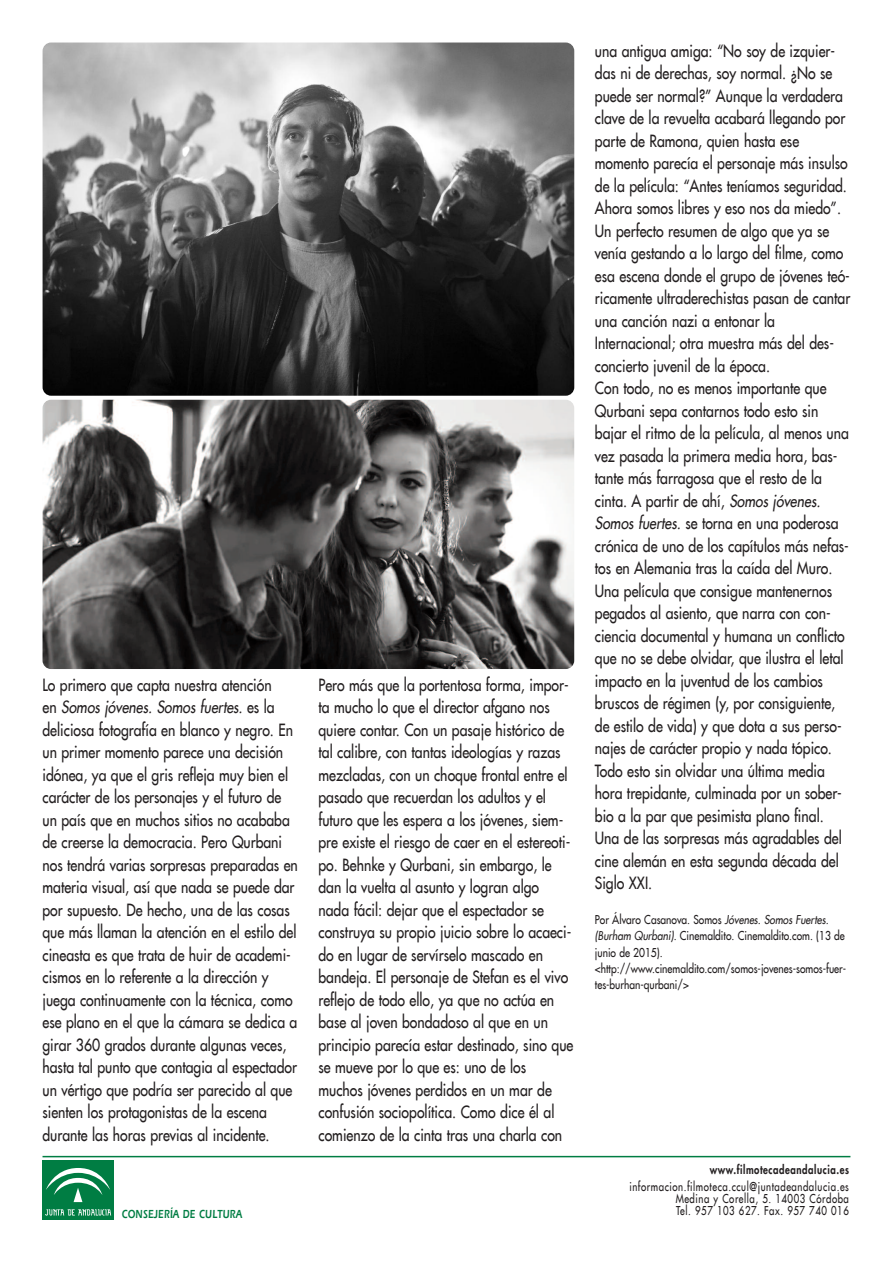
<style>
.page{position:relative;width:893px;height:1263px;background:#fff}
.page>*{position:absolute;margin:0;border:0;box-sizing:border-box;transform-origin:0 0}
.t1{font:16.5px/22.5px "Futura LT";color:#231f20;scale:.85 1}
.t2{font:12px/16.4px "Futura LT";color:#231f20;scale:.85 1}
.t3{font:12px/12px "Futura LT";letter-spacing:.06em;color:#231f20;text-align:right;scale:.8 1}
.t4{font:800 12px "Futura LT";letter-spacing:.06em;color:#231f20;scale:.8 1}
.t5{font:12px "Erie Black Plain";letter-spacing:.03em;color:#007d43;scale:.75 1}
.s1{font-style:italic}
</style>
<div class="page">
<hr style="left:43px;top:1156px;width:807px;height:1px;background:#007d43">
<div style="left:43px;top:1160px;width:71px;height:60px;background:#007d43"></div>
<svg style="left:45px;top:1209px;width:66px;height:6px"></svg>
<svg style="left:46px;top:1168px;width:64px;height:35px"></svg>
<img style="left:43px;top:43px;width:531px;height:353px;border-radius:9px">
<img style="left:43px;top:400px;width:531px;height:269px;border-radius:9px">
<p class="t1" style="left:42px;top:673px;width:302px">Lo primero que capta nuestra atención<br>en <span class="s1">Somos jóvenes. Somos fuertes.</span> es la deliciosa fotografía en blanco y negro. En un primer momento parece una decisión idónea, ya que el gris refleja muy bien el carácter de los personajes y el futuro de un país que en muchos sitios no acababa de creerse la democracia. Pero Qurbani nos tendrá varias sorpresas preparadas en materia visual, así que nada se puede dar por supuesto. De hecho, una de las cosas que más llaman la atención en el estilo del cineasta es que trata de huir de academi&shy;cismos en lo referente a la dirección y juega continuamente con la técnica, como ese plano en el que la cámara se dedica a girar 360 grados durante algunas veces, hasta tal punto que contagia al espectador un vértigo que podría ser parecido al que sienten los protagonistas de la escena durante las horas previas al incidente.</p>
<p class="t1" style="left:318px;top:673px;width:301px">Pero más que la portentosa forma, impor&shy;ta mucho lo que el director afgano nos quiere contar. Con un pasaje histórico de tal calibre, con tantas ideologías y razas mezcladas, con un choque frontal entre el pasado que recuerdan los adultos y el futuro que les espera a los jóvenes, siem&shy;pre existe el riesgo de caer en el estereoti&shy;po. Behnke y Qurbani, sin embargo, le dan la vuelta al asunto y logran algo nada fácil: dejar que el espectador se construya su propio juicio sobre lo acaeci&shy;do en lugar de servírselo mascado en bandeja. El personaje de Stefan es el vivo reflejo de todo ello, ya que no actúa en base al joven bondadoso al que en un principio parecía estar destinado, sino que se mueve por lo que es: uno de los muchos jóvenes perdidos en un mar de confusión sociopolítica. Como dice él al comienzo de la cinta tras una charla con</p>
<p class="t1" style="left:595px;top:39px;width:302px">una antigua amiga: “No soy de izquier&shy;das ni de derechas, soy normal. ¿No se puede ser normal?” Aunque la verdadera clave de la revuelta acabará llegando por parte de Ramona, quien hasta ese momento parecía el personaje más insulso de la película: “Antes teníamos seguridad.<br>Ahora somos libres y eso nos da miedo”.<br>Un perfecto resumen de algo que ya se venía gestando a lo largo del filme, como esa escena donde el grupo de jóvenes teó&shy;ricamente ultraderechistas pasan de cantar una canción nazi a entonar la Internacional; otra muestra más del des&shy;concierto juvenil de la época.<br>Con todo, no es menos importante que Qurbani sepa contarnos todo esto sin bajar el ritmo de la película, al menos una vez pasada la primera media hora, bas&shy;tante más farragosa que el resto de la cinta. A partir de ahí, <span class="s1">Somos jóvenes.<br>Somos fuertes.</span> se torna en una poderosa crónica de uno de los capítulos más nefas&shy;tos en Alemania tras la caída del Muro.<br>Una película que consigue mantenernos pegados al asiento, que narra con con&shy;ciencia documental y humana un conflicto que no se debe olvidar, que ilustra el letal impacto en la juventud de los cambios bruscos de régimen (y, por consiguiente, de estilo de vida) y que dota a sus perso&shy;najes de carácter propio y nada tópico.<br>Todo esto sin olvidar una última media hora trepidante, culminada por un sober&shy;bio a la par que pesimista plano final.<br>Una de las sorpresas más agradables del cine alemán en esta segunda década del Siglo XXI.</p>
<p class="t2" style="left:595px;top:911px;width:297px">Por Álvaro Casanova. Somos <span class="s1">Jóvenes. Somos Fuertes. (Burham Qurbani)</span>. Cinemaldito. Cinemaldito.com. (13 de junio de 2015). &lt;http://www.cinemaldito.com/somos-jovenes-somos-fuer&shy;tes-burhan-qurbani/&gt;</p>
<p class="t4" style="left:710px;top:1162px;width:175px">www.filmotecadeandalucia.es</p>
<p class="t3" style="left:629px;top:1180px;width:276px">informacion.filmoteca.ccul@juntadeandalucia.es<br>Medina y Corella, 5. 14003 Córdoba</p>
<p class="t5" style="left:122px;top:1209px;width:162px">CONSEJERÍA DE CULTURA</p>
<p class="t3" style="left:676px;top:1204px;width:217px">Tel. 957 103 627. Fax. 957 740 016</p>
</div>
